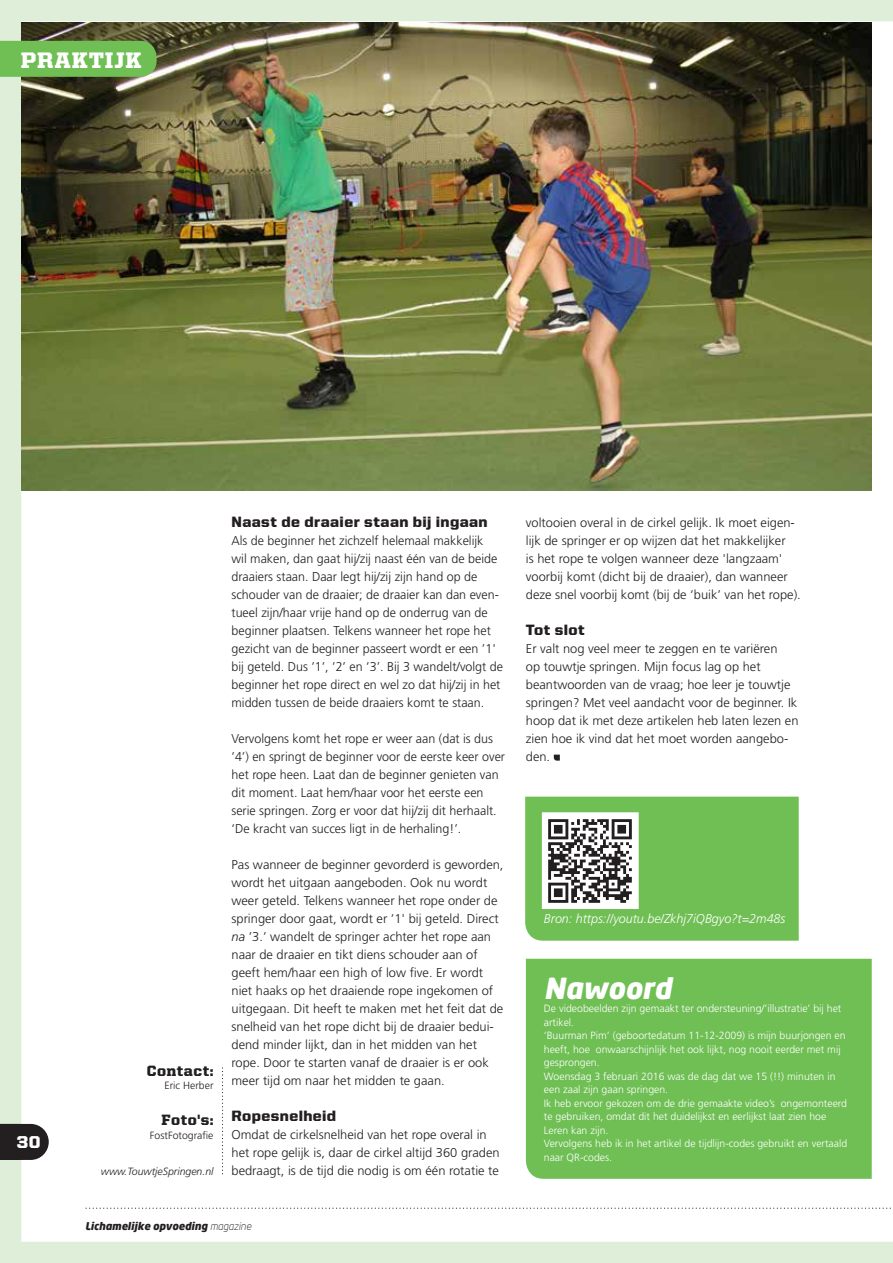
<style>
.page{position:relative;width:893px;height:1263px;background:#dfeed8}
.page>*{position:absolute;margin:0;border:0;box-sizing:border-box;transform-origin:0 0}
.t1{font:italic 900 28.5px "Neo Sans";color:#fff}
.t2{font:900 22.5px "United Serif Reg";letter-spacing:.035em;color:#fff}
.t3{font:900 17.25px "United Sans Reg";color:#fff}
.t4{font:900 15px "United Sans Reg";letter-spacing:.025em;color:#231f20}
.t5{font:900 15px "United Serif Reg";letter-spacing:.04em;color:#231f20}
.t6{font:300 12.75px/18px "Frutiger LT Std";color:#231f20}
.t7{font:italic 300 12.75px "Frutiger LT Std";color:#fff}
.t8{font:300 10.5px/13.5px "Frutiger LT Std";color:#fff}
.t9{font:italic 900 10.5px "Neo Sans";color:#231f20}
.t10{font:300 10.5px "Frutiger LT Std";color:#231f20}
.t11{font:italic 300 10.5px "Frutiger LT Std";color:#231f20}
.s1{font-style:italic}
.s2{font-weight:300}
</style>
<div class="page">
<div style="left:21px;top:21px;width:872px;height:1221px;background:#fff"></div>
<img style="left:21px;top:22px;width:851px;height:469px">
<svg style="left:554px;top:755px;width:6px;height:6px"></svg>
<div style="left:526px;top:959px;width:346px;height:220px;background:#6fbf54"></div>
<div style="left:0;top:41px;width:157px;height:36px;background:#6fbf54"></div>
<svg style="left:525px;top:797px;width:274px;height:144px;background:#7db968"></svg>
<svg style="left:222px;top:1067px;width:2px;height:108px"></svg>
<svg style="left:0;top:1124px;width:49px;height:36px;background:#353132"></svg>
<svg style="left:85px;top:1207px;width:808px;height:2px;background:#e0e0e0"></svg>
<h2 class="t2" style="left:21px;top:48px;width:122px">PRAKTIJK</h2>
<h3 class="t3" style="left:17px;top:1133px;width:25px">30</h3>
<p class="t5" style="left:147px;top:1062px;width:68px">Contact:</p>
<p class="t10" style="left:165px;top:1079px;width:50px">Eric Herber</p>
<p class="t5" style="left:162px;top:1112px;width:53px">Foto's:</p>
<p class="t10" style="left:150px;top:1129px;width:65px">FostFotografie</p>
<p class="t11" style="left:101px;top:1165px;width:114px">www.TouwtjeSpringen.nl</p>
<p class="t4" style="left:232px;top:513px;width:258px">Naast de draaier staan bij ingaan</p>
<p class="t6" style="left:232px;top:531px;width:273px">Als de beginner het zichzelf helemaal makkelijk<br>wil maken, dan gaat hij/zij naast één van de beide draaiers staan. Daar legt hij/zij zijn hand op de schouder van de draaier; de draaier kan dan even&shy;tueel zijn/haar vrije hand op de onderrug van de beginner plaatsen. Telkens wanneer het rope het gezicht van de beginner passeert wordt er een ’1' bij geteld. Dus ’1’, ’2’ en ’3’. Bij 3 wandelt/volgt de beginner het rope direct en wel zo dat hij/zij in het midden tussen de beide draaiers komt te staan.</p>
<p class="t6" style="left:232px;top:729px;width:275px">Vervolgens komt het rope er weer aan (dat is dus ’4’) en springt de beginner voor de eerste keer over het rope heen. Laat dan de beginner genieten van dit moment. Laat hem/haar voor het eerste een serie springen. Zorg er voor dat hij/zij dit herhaalt. ‘De kracht van succes ligt in de herhaling!’.</p>
<p class="t6" style="left:232px;top:855px;width:273px">Pas wanneer de beginner gevorderd is geworden, wordt het uitgaan aangeboden. Ook nu wordt weer geteld. Telkens wanneer het rope onder de springer door gaat, wordt er ’1' bij geteld. Direct <span class="s1">na</span> ’3.’ wandelt de springer achter het rope aan naar de draaier en tikt diens schouder aan of geeft hem/haar een high of low five. Er wordt niet haaks op het draaiende rope ingekomen of uitgegaan. Dit heeft te maken met het feit dat de snelheid van het rope dicht bij de draaier bedui&shy;dend minder lijkt, dan in het midden van het rope. Door te starten vanaf de draaier is er ook meer tijd om naar het midden te gaan.</p>
<p class="t4" style="left:232px;top:1107px;width:106px">Ropesnelheid</p>
<p class="t6" style="left:232px;top:1125px;width:270px">Omdat de cirkelsnelheid van het rope overal in het rope gelijk is, daar de cirkel altijd 360 graden bedraagt, is de tijd die nodig is om één rotatie te</p>
<p class="t9" style="left:85px;top:1219px;width:168px">Lichamelijke opvoeding <span class="s2">magazine</span></p>
<p class="t6" style="left:526px;top:513px;width:276px">voltooien overal in de cirkel gelijk. Ik moet eigen&shy;lijk de springer er op wijzen dat het makkelijker<br>is het rope te volgen wanneer deze 'langzaam' voorbij komt (dicht bij de draaier), dan wanneer deze snel voorbij komt (bij de ‘buik’ van het rope).</p>
<p class="t4" style="left:526px;top:621px;width:61px">Tot slot</p>
<p class="t6" style="left:526px;top:639px;width:274px">Er valt nog veel meer te zeggen en te variëren<br>op touwtje springen. Mijn focus lag op het beantwoorden van de vraag; hoe leer je touwtje springen? Met veel aandacht voor de beginner. Ik hoop dat ik met deze artikelen heb laten lezen en zien hoe ik vind dat het moet worden aangebo&shy;den.</p>
<p class="t7" style="left:544px;top:911px;width:243px">Bron: https://youtu.be/Zkhj7iQBgyo?t=2m48s</p>
<h1 class="t1" style="left:544px;top:969px;width:129px">Nawoord</h1>
<p class="t8" style="left:544px;top:1002px;width:305px">De videobeelden zijn gemaakt ter ondersteuning/’illustratie’ bij het artikel.<br>‘Buurman Pim’ (geboortedatum 11-12-2009) is mijn buurjongen en heeft, hoe onwaarschijnlijk het ook lijkt, nog nooit eerder met mij gesprongen.<br>Woensdag 3 februari 2016 was de dag dat we 15 (!!) minuten in een zaal zijn gaan springen.<br>Ik heb ervoor gekozen om de drie gemaakte video’s ongemonteerd te gebruiken, omdat dit het duidelijkst en eerlijkst laat zien hoe Leren kan zijn.<br>Vervolgens heb ik in het artikel de tijdlijn-codes gebruikt en vertaald naar QR-codes.</p>
</div>
